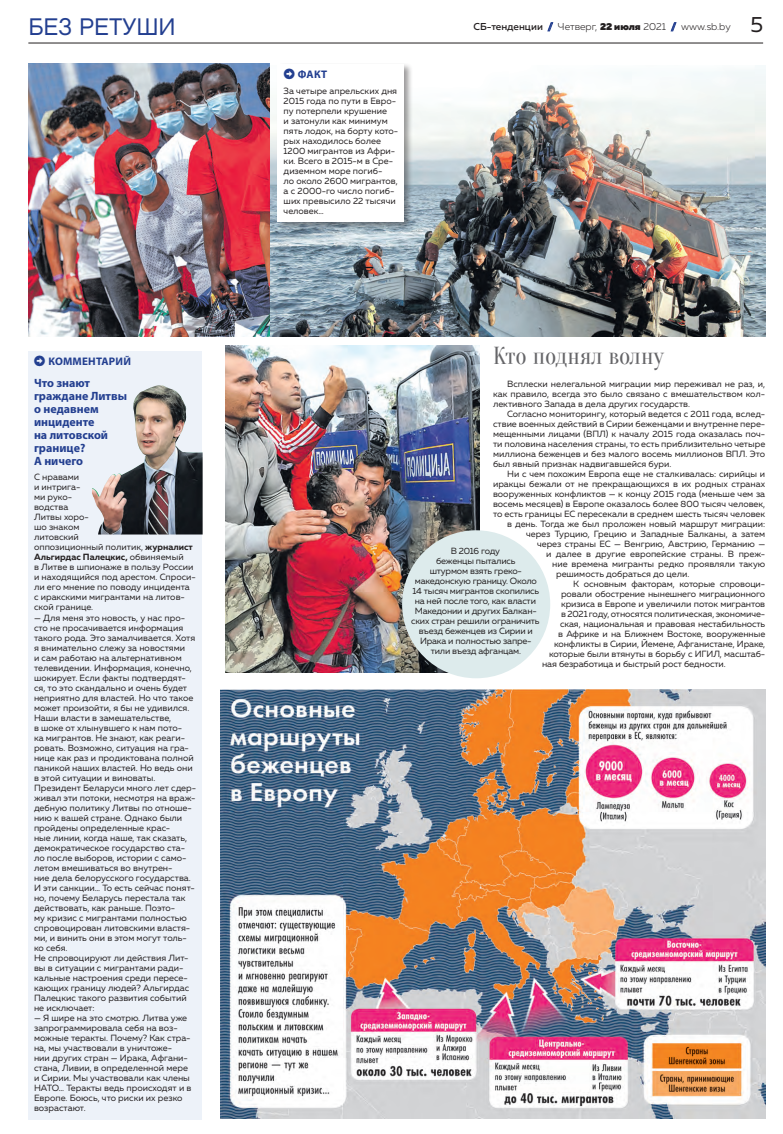
<style>
.page{position:relative;width:783px;height:1134px;background:#fff}
.page>*{position:absolute;margin:0;border:0;box-sizing:border-box;transform-origin:0 0}
.заг2{font:24px "Oranienbaum";color:#656568}
.Колонтитул{font:24px "Chalet London Nineteen Sixty";color:#233f90}
.t1{font:22px "Muller";color:#231f20}
.подзаголовок_синий{font:700 12px/13px "Myriad Pro";color:#233f90}
.t2{font:700 11px "Myriad Pro";letter-spacing:.02em;color:#233f90}
.t3{font:300 10px "Muller";color:#231f20}
.Kstati{font:9px/10px "Muller";color:#231f20}
.Kstati-2{font:9px/10px "Muller";letter-spacing:-.02em;color:#231f20;text-align:center}
.s1{font-weight:500}
.s2{font-weight:900;color:#233f90}
.s3{font-weight:900}
.s4{font-weight:700}
</style>
<div class="page">
<svg style="left:547px;top:22px;width:6px;height:9px"></svg>
<svg style="left:670px;top:22px;width:6px;height:9px"></svg>
<hr style="left:28px;top:43px;width:735px;height:1px;background:#231f20">
<img style="left:226px;top:346px;width:253px;height:327px">
<img style="left:220px;top:689px;width:545px;height:429px">
<div style="left:28px;top:351px;width:174px;height:769px;background:#edf2f9"></div>
<div style="left:402px;top:530px;width:148px;height:148px;background:#ddebec;border-radius:50%"></div>
<img style="left:92px;top:385px;width:110px;height:149px">
<img style="left:270px;top:69px;width:495px;height:268px">
<img style="left:28px;top:63px;width:242px;height:274px">
<div style="left:276px;top:63px;width:137px;height:169px;background:#231f20;opacity:.45"></div>
<div style="left:278px;top:64px;width:126px;height:158px;background:#fff"></div>
<p class="Колонтитул" style="left:28px;top:12px;width:149px">БЕЗ РЕТУШИ</p>
<p class="t3" style="left:473px;top:21px;width:258px"><span class="s1">СБ-тенденции</span> <span class="s2">/</span> Четверг, <span class="s3">22 июля</span> 2021 <span class="s2">/</span> www.sb.by</p>
<p class="t1" style="left:750px;top:10px;width:14px">5</p>
<p class="t2" style="left:48px;top:354px;width:84px">КОММЕНТАРИЙ</p>
<p class="подзаголовок_синий" style="left:34px;top:376px;width:94px">Что знают граждане Литвы о недавнем инциденте<br>на литовской границе?<br>А ничего</p>
<p class="Kstati" style="left:34px;top:472px;width:163px">С нравами<br>и интрига-<br>ми руко-<br>водства<br>Литвы хоро-<br>шо знаком<br>литовский<br>оппозиционный политик, <span class="s4">журналист<br>Альгирдас Палецкис,</span> обвиняемый<br>в Литве в шпионаже в пользу России и находящийся под арестом. Спроси&shy;ли его мнение по поводу инцидента с иракскими мигрантами на литов&shy;ской границе.</p>
<p class="Kstati" style="left:34px;top:612px;width:163px">— Для меня это новость, у нас про&shy;сто не просачивается информация такого рода. Это замалчивается. Хотя я внимательно слежу за новостями<br>и сам работаю на альтернативном телевидении. Информация, конечно, шокирует. Если факты подтвердят&shy;ся, то это скандально и очень будет неприятно для властей. Но что такое может произойти, я бы не удивился.</p>
<p class="Kstati" style="left:34px;top:712px;width:161px">Наши власти в замешательстве,<br>в шоке от хлынувшего к нам пото&shy;ка мигрантов. Не знают, как реаги&shy;ровать. Возможно, ситуация на гра&shy;нице как раз и продиктована полной паникой наших властей. Но ведь они в этой ситуации и виноваты.</p>
<p class="Kstati" style="left:34px;top:782px;width:164px">Президент Беларуси много лет сдер&shy;живал эти потоки, несмотря на враж&shy;дебную политику Литвы по отноше&shy;нию к вашей стране. Однако были пройдены определенные крас-<br>ные линии, когда наше, так сказать, демократическое государство ста&shy;ло после выборов, истории с само&shy;летом вмешиваться во внутрен-<br>ние дела белорусского государства.<br>И эти санкции… То есть сейчас понят&shy;но, почему Беларусь перестала так действовать, как раньше. Поэто-<br>му кризис с мигрантами полностью спровоцирован литовскими властя&shy;ми, и винить они в этом могут толь&shy;ко себя.</p>
<p class="Kstati" style="left:34px;top:952px;width:157px">Не спровоцируют ли действия Лит&shy;вы в ситуации с мигрантами ради&shy;кальные настроения среди пересе&shy;кающих границу людей? Альгирдас<br>Палецкис такого развития событий не исключает:</p>
<p class="Kstati" style="left:34px;top:1012px;width:159px">— Я шире на это смотрю. Литва уже запрограммировала себя на воз&shy;можные теракты. Почему? Как стра&shy;на, мы участвовали в уничтоже-<br>нии других стран — Ирака, Афгани&shy;стана, Ливии, в определенной мере и Сирии. Мы участвовали как члены<br>НАТО… Теракты ведь происходят и в<br>Европе. Боюсь, что риски их резко возрастают.</p>
<p class="t2" style="left:298px;top:67px;width:31px">ФАКТ</p>
<p class="Kstati" style="left:283px;top:86px;width:116px">За четыре апрельских дня<br>2015 года по пути в Евро&shy;пу потерпели крушение<br>и затонули как минимум пять лодок, на борту кото&shy;рых находилось более<br>1200 мигрантов из Афри&shy;ки. Всего в 2015-м в Сре&shy;диземном море погиб-<br>ло около 2600 мигрантов, а с 2000-го число погиб&shy;ших превысило 22 тысячи человек…</p>
<p class="заг2" style="left:493px;top:342px;width:172px">Кто поднял волну</p>
<p class="Kstati" style="left:493px;top:378px;width:273px;text-align:justify;text-indent:14px">Всплески нелегальной миграции мир переживал не раз, и, как правило, всегда это было связано с вмешательством кол&shy;лективного Запада в дела других государств.</p>
<p class="Kstati" style="left:493px;top:408px;width:274px;text-align:justify;text-indent:14px">Согласно мониторингу, который ведется с 2011 года, вслед&shy;ствие военных действий в Сирии беженцами и внутренне пере&shy;мещенными лицами (ВПЛ) к началу 2015 года оказалась поч&shy;ти половина населения страны, то есть приблизительно четыре миллиона беженцев и без малого восемь миллионов ВПЛ. Это был явный признак надвигавшейся бури.</p>
<p class="Kstati" style="left:507px;top:468px;width:259px">Ни с чем похожим Европа еще не сталкивалась: сирийцы и</p>
<p class="Kstati" style="left:493px;top:478px;width:273px">иракцы бежали от не прекращающихся в их родных странах</p>
<p class="Kstati" style="left:493px;top:488px;width:274px">вооруженных конфликтов — к концу 2015 года (меньше чем за</p>
<p class="Kstati" style="left:493px;top:498px;width:274px">восемь месяцев) в Европе оказалось более 800 тысяч человек,</p>
<p class="Kstati" style="left:493px;top:508px;width:273px">то есть границы ЕС пересекали в среднем шесть тысяч человек</p>
<p class="Kstati" style="left:507px;top:518px;width:260px">в день. Тогда же был проложен новый маршрут миграции:</p>
<p class="Kstati" style="left:526px;top:528px;width:240px">через Турцию, Грецию и Западные Балканы, а затем</p>
<p class="Kstati" style="left:537px;top:538px;width:229px">через страны ЕС — Венгрию, Австрию, Германию —</p>
<p class="Kstati" style="left:546px;top:548px;width:220px">и далее в другие европейские страны. В преж-</p>
<p class="Kstati" style="left:552px;top:558px;width:215px">ние времена мигранты редко проявляли такую</p>
<p class="Kstati" style="left:556px;top:568px;width:135px">решимость добраться до цели.</p>
<p class="Kstati" style="left:573px;top:578px;width:193px">К основным факторам, которые спровоци-</p>
<p class="Kstati" style="left:561px;top:588px;width:206px">ровали обострение нынешнего миграционного</p>
<p class="Kstati" style="left:561px;top:598px;width:206px">кризиса в Европе и увеличили поток мигрантов</p>
<p class="Kstati" style="left:561px;top:608px;width:206px">в 2021 году, относятся политическая, экономиче-</p>
<p class="Kstati" style="left:560px;top:618px;width:207px">ская, национальная и правовая нестабильность</p>
<p class="Kstati" style="left:558px;top:628px;width:209px">в Африке и на Ближнем Востоке, вооруженные</p>
<p class="Kstati" style="left:554px;top:638px;width:213px">конфликты в Сирии, Йемене, Афганистане, Ираке,</p>
<p class="Kstati" style="left:549px;top:648px;width:218px">которые были втянуты в борьбу с ИГИЛ, масштаб-</p>
<p class="Kstati" style="left:542px;top:658px;width:185px">ная безработица и быстрый рост бедности.</p>
<p class="Kstati-2" style="left:411px;top:545px;width:130px">В 2016 году<br>беженцы пытались<br>штурмом взять греко&shy;македонскую границу. Около<br>14 тысяч мигрантов скопились на ней после того, как власти<br>Македонии и других Балкан&shy;ских стран решили ограничить въезд беженцев из Сирии и<br>Ирака и полностью запре&shy;тили въезд афганцам.</p>
</div>
